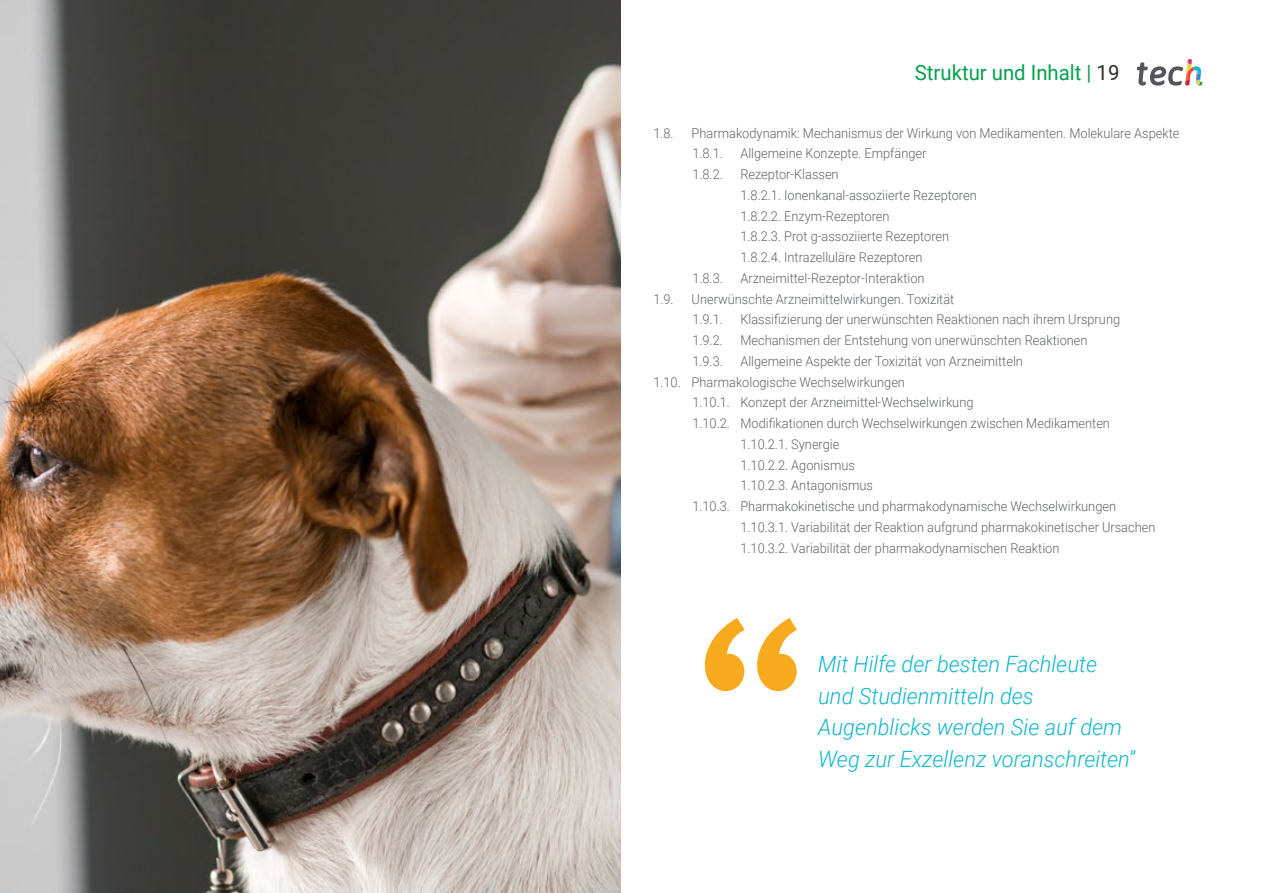
<style>
.page{position:relative;width:1263px;height:893px;background:#fff}
.page>*{position:absolute;margin:0;border:0;box-sizing:border-box;transform-origin:0 0}
.t1{font:italic 300 22.5px/31.5px "Roboto";color:#0fb6cf}
.t2{font:21px "Roboto";color:#04a14d}
.t3{font:300 13.5px/20.7px "Roboto";color:#61646a;scale:.95 1}
.s1{color:#312e20}
.s2{font-style:normal}
</style>
<div class="page">
<svg style="left:705px;top:618px;width:92px;height:73px"></svg>
<svg style="left:1137px;top:59px;width:65px;height:27px"></svg>
<img style="left:0;top:0;width:621px;height:893px">
<h2 class="t2" style="left:915px;top:57px;width:206px">Struktur und Inhalt | <span class="s1">19</span></h2>
<p class="t3" style="left:653px;top:122px;width:23px">1.8.</p>
<p class="t3" style="left:692px;top:122px;width:515px">Pharmakodynamik: Mechanismus der Wirkung von Medikamenten. Molekulare Aspekte<br>1.8.1.</p>
<p class="t3" style="left:740px;top:143px;width:197px">Allgemeine Konzepte. Empfänger</p>
<p class="t3" style="left:692px;top:164px;width:34px">1.8.2.</p>
<p class="t3" style="left:740px;top:164px;width:250px">Rezeptor-Klassen<br>1.8.2.1. Ionenkanal-assoziierte Rezeptoren 1.8.2.2. Enzym-Rezeptoren<br>1.8.2.3. Prot g-assoziierte Rezeptoren 1.8.2.4. Intrazelluläre Rezeptoren</p>
<p class="t3" style="left:692px;top:267px;width:34px">1.8.3.</p>
<p class="t3" style="left:740px;top:267px;width:195px">Arzneimittel-Rezeptor-Interaktion</p>
<p class="t3" style="left:653px;top:288px;width:23px">1.9.</p>
<p class="t3" style="left:692px;top:288px;width:278px">Unerwünschte Arzneimittelwirkungen. Toxizität<br>1.9.1.</p>
<p class="t3" style="left:740px;top:309px;width:401px">Klassifizierung der unerwünschten Reaktionen nach ihrem Ursprung</p>
<p class="t3" style="left:692px;top:330px;width:34px">1.9.2.</p>
<p class="t3" style="left:740px;top:330px;width:367px">Mechanismen der Entstehung von unerwünschten Reaktionen</p>
<p class="t3" style="left:692px;top:350px;width:34px">1.9.3.</p>
<p class="t3" style="left:740px;top:350px;width:299px">Allgemeine Aspekte der Toxizität von Arzneimitteln</p>
<p class="t3" style="left:653px;top:371px;width:266px">1.10. Pharmakologische Wechselwirkungen</p>
<p class="t3" style="left:692px;top:392px;width:297px">1.10.1. Konzept der Arzneimittel-Wechselwirkung</p>
<p class="t3" style="left:692px;top:413px;width:441px">1.10.2. Modifikationen durch Wechselwirkungen zwischen Medikamenten</p>
<p class="t3" style="left:740px;top:433px;width:106px">1.10.2.1. Synergie</p>
<p class="t3" style="left:740px;top:454px;width:122px">1.10.2.2. Agonismus</p>
<p class="t3" style="left:740px;top:475px;width:141px">1.10.2.3. Antagonismus</p>
<p class="t3" style="left:692px;top:496px;width:448px">1.10.3. Pharmakokinetische und pharmakodynamische Wechselwirkungen</p>
<p class="t3" style="left:740px;top:516px;width:438px">1.10.3.1. Variabilität der Reaktion aufgrund pharmakokinetischer Ursachen</p>
<p class="t3" style="left:740px;top:537px;width:337px">1.10.3.2. Variabilität der pharmakodynamischen Reaktion</p>
<h1 class="t1" style="left:818px;top:648px;width:320px">Mit Hilfe der besten Fachleute und Studienmitteln des<br>Augenblicks werden Sie auf dem<br>Weg zur Exzellenz voranschreiten<span class="s2">”</span></h1>
</div>
